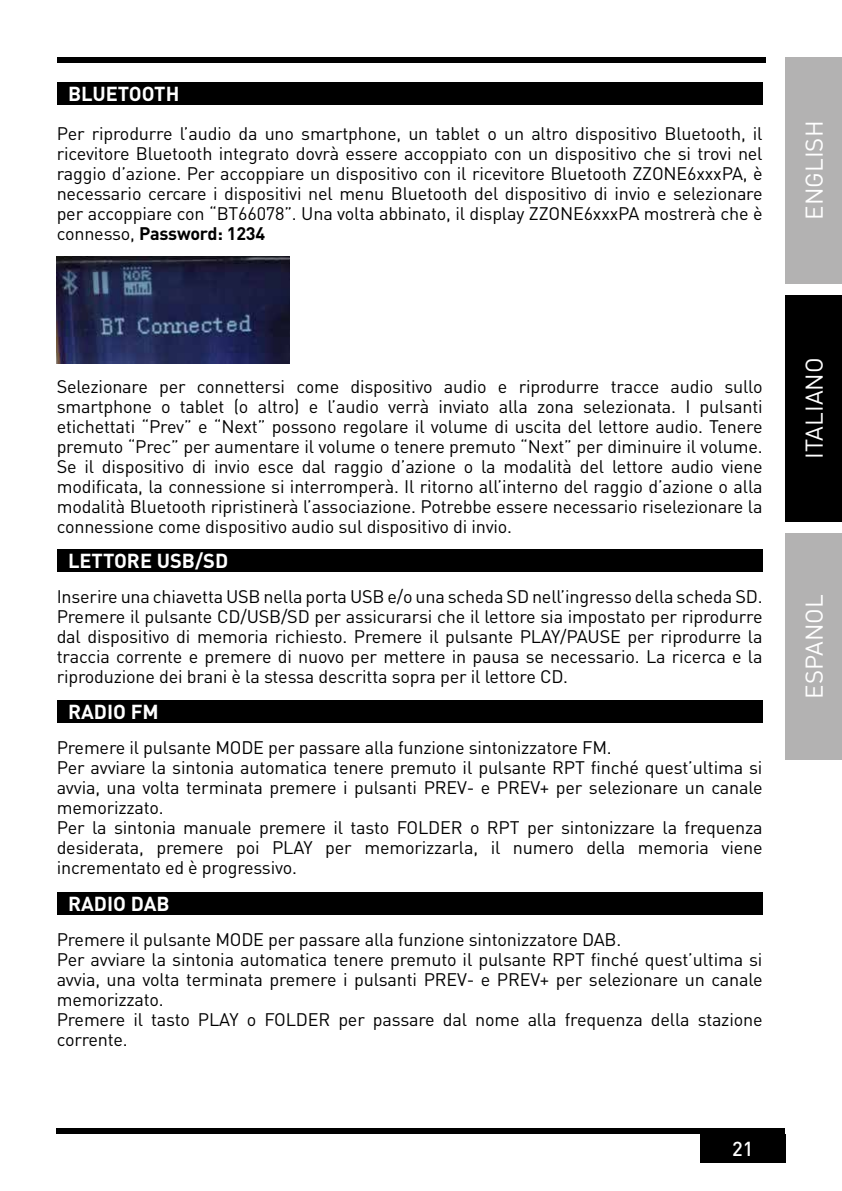
<style>
.page{position:relative;width:842px;height:1191px;background:#fff}
.page>*{position:absolute;margin:0;border:0;box-sizing:border-box;transform-origin:0 0}
.t1{font:24px "DIN Pro";color:#fff}
.t2{font:700 20px "DIN Pro";color:#fff}
.t3{font:500 20px "DIN Pro";color:#fff}
.t4{font:18px/20px "DIN Pro";letter-spacing:-.01em;color:#000;text-align:justify}
.s1{font-weight:700}
</style>
<div class="page">
<div style="left:785px;top:533px;width:57px;height:227px;background:#b3b2b2"></div>
<div style="left:57px;top:57px;width:708px;height:5px;background:#000"></div>
<div style="left:57px;top:1128px;width:728px;height:6px;background:#000"></div>
<div style="left:700px;top:1134px;width:85px;height:28px;background:#000"></div>
<div style="left:785px;top:295px;width:57px;height:227px;background:#000"></div>
<div style="left:785px;top:57px;width:57px;height:226px;background:#b3b2b2"></div>
<div style="left:57px;top:82px;width:706px;height:23px;background:#000"></div>
<img style="left:57px;top:256px;width:233px;height:107px">
<div style="left:57px;top:549px;width:706px;height:23px;background:#000"></div>
<div style="left:57px;top:700px;width:706px;height:23px;background:#000"></div>
<div style="left:57px;top:891px;width:706px;height:23px;background:#000"></div>
<p class="t2" style="left:68px;top:80px;width:113px">BLUETOOTH</p>
<p class="t4" style="left:57px;top:123px;width:707px">Per riprodurre l’audio da uno smartphone, un tablet o un altro dispositivo Bluetooth, il ricevitore Bluetooth integrato dovrà essere accoppiato con un dispositivo che si trovi nel raggio d’azione. Per accoppiare un dispositivo con il ricevitore Bluetooth ZZONE6xxxPA, è necessario cercare i dispositivi nel menu Bluetooth del dispositivo di invio e selezionare per accoppiare con “BT66078”. Una volta abbinato, il display ZZONE6xxxPA mostrerà che è connesso, <span class="s1">Password: 1234</span></p>
<h1 class="t1" style="left:798px;top:220px;width:100px;rotate:-90deg">ENGLISH</h1>
<p class="t4" style="left:57px;top:376px;width:707px">Selezionare per connettersi come dispositivo audio e riprodurre tracce audio sullo smartphone o tablet (o altro) e l’audio verrà inviato alla zona selezionata. I pulsanti etichettati “Prev” e “Next” possono regolare il volume di uscita del lettore audio. Tenere premuto “Prec” per aumentare il volume o tenere premuto “Next” per diminuire il volume.<br>Se il dispositivo di invio esce dal raggio d’azione o la modalità del lettore audio viene modificata, la connessione si interromperà. Il ritorno all’interno del raggio d’azione o alla modalità Bluetooth ripristinerà l’associazione. Potrebbe essere necessario riselezionare la connessione come dispositivo audio sul dispositivo di invio.</p>
<p class="t2" style="left:68px;top:547px;width:162px">LETTORE USB/SD</p>
<p class="t4" style="left:57px;top:586px;width:707px">Inserire una chiavetta USB nella porta USB e/o una scheda SD nell’ingresso della scheda SD.<br>Premere il pulsante CD/USB/SD per assicurarsi che il lettore sia impostato per riprodurre dal dispositivo di memoria richiesto. Premere il pulsante PLAY/PAUSE per riprodurre la traccia corrente e premere di nuovo per mettere in pausa se necessario. La ricerca e la riproduzione dei brani è la stessa descritta sopra per il lettore CD.</p>
<p class="t2" style="left:68px;top:698px;width:92px">RADIO FM</p>
<p class="t4" style="left:57px;top:737px;width:707px;text-align:left">Premere il pulsante MODE per passare alla funzione sintonizzatore FM.<br>Per avviare la sintonia automatica tenere premuto il pulsante RPT finché quest’ultima si avvia, una volta terminata premere i pulsanti PREV- e PREV+ per selezionare un canale memorizzato.<br>Per la sintonia manuale premere il tasto FOLDER o RPT per sintonizzare la frequenza desiderata, premere poi PLAY per memorizzarla, il numero della memoria viene incrementato ed è progressivo.</p>
<p class="t2" style="left:68px;top:890px;width:103px">RADIO DAB</p>
<p class="t4" style="left:57px;top:928px;width:707px;text-align:left">Premere il pulsante MODE per passare alla funzione sintonizzatore DAB.<br>Per avviare la sintonia automatica tenere premuto il pulsante RPT finché quest’ultima si avvia, una volta terminata premere i pulsanti PREV- e PREV+ per selezionare un canale memorizzato.<br>Premere il tasto PLAY o FOLDER per passare dal nome alla frequenza della stazione corrente.</p>
<p class="t3" style="left:732px;top:1135px;width:23px">21</p>
<h1 class="t1" style="left:798px;top:459px;width:103px;rotate:-90deg">ITALIANO</h1>
<h1 class="t1" style="left:798px;top:698px;width:106px;rotate:-90deg">ESPANOL</h1>
</div>
